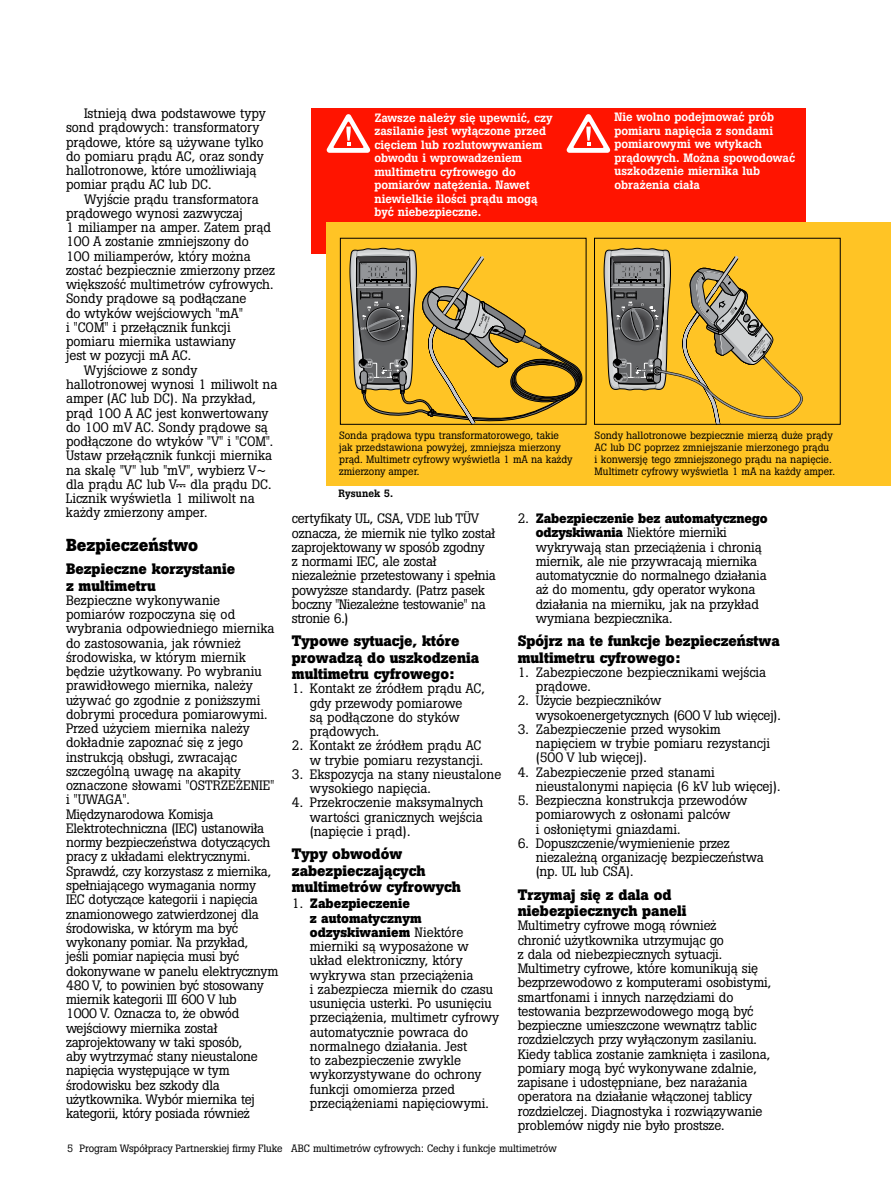
<style>
.page{position:relative;width:891px;height:1188px;background:#fff}
.page>*{position:absolute;margin:0;border:0;box-sizing:border-box;transform-origin:0 0}
.t1{font:700 17.25px "Boton Pro";color:#000}
.t2{font:700 15px/16.5px "Boton Pro";color:#000}
.t3{font:13.5px/14.2px "Boton Pro";letter-spacing:-.01em;color:#000}
.t4{font:500 12px/13.5px "Boton Pro";color:#fff}
.t5{font:10.5px/12px "Boton Pro";color:#000}
.t6{font:500 10.5px "Boton Pro";color:#000}
.s1{font-weight:700}
</style>
<div class="page">
<div style="left:311px;top:108px;width:494px;height:145px;background:#ff1400"></div>
<svg style="left:327px;top:114px;width:43px;height:39px"></svg>
<svg style="left:567px;top:114px;width:43px;height:39px"></svg>
<svg style="left:176px;top:484px;width:9px;height:3px"></svg>
<div style="left:326px;top:223px;width:565px;height:263px;background:#ffc425"></div>
<div style="left:340px;top:238px;width:247px;height:187px;border:1px solid #000"></div>
<div style="left:594px;top:238px;width:247px;height:187px;border:1px solid #000"></div>
<svg style="left:350px;top:247px;width:232px;height:178px"></svg>
<svg style="left:604px;top:247px;width:202px;height:178px"></svg>
<p class="t3" style="left:66px;top:106px;width:201px;text-indent:18px">Istnieją dwa podstawowe typy sond prądowych: transformatory prądowe, które są używane tylko do pomiaru prądu AC, oraz sondy hallotronowe, które umożliwiają pomiar prądu AC lub DC.</p>
<p class="t3" style="left:84px;top:192px;width:176px">Wyjście prądu transformatora</p>
<p class="t3" style="left:66px;top:206px;width:178px">prądowego wynosi zazwyczaj</p>
<p class="t3" style="left:66px;top:220px;width:207px">1 miliamper na amper. Zatem prąd</p>
<p class="t3" style="left:66px;top:235px;width:184px">100 A zostanie zmniejszony do</p>
<p class="t3" style="left:66px;top:249px;width:186px">100 miliamperów, który można</p>
<p class="t3" style="left:66px;top:263px;width:211px">zostać bezpiecznie zmierzony przez</p>
<p class="t3" style="left:66px;top:277px;width:209px">większość multimetrów cyfrowych.</p>
<p class="t3" style="left:66px;top:292px;width:182px">Sondy prądowe są podłączane</p>
<p class="t3" style="left:66px;top:306px;width:178px">do wtyków wejściowych "mA"</p>
<p class="t3" style="left:66px;top:320px;width:166px">i "COM" i przełącznik funkcji</p>
<p class="t3" style="left:66px;top:334px;width:171px">pomiaru miernika ustawiany</p>
<p class="t3" style="left:66px;top:349px;width:127px">jest w pozycji mA AC.</p>
<p class="t3" style="left:84px;top:363px;width:115px">Wyjściowe z sondy</p>
<p class="t3" style="left:66px;top:377px;width:213px">hallotronowej wynosi 1 miliwolt na</p>
<p class="t3" style="left:66px;top:391px;width:191px">amper (AC lub DC). Na przykład,</p>
<p class="t3" style="left:66px;top:406px;width:204px">prąd 100 A AC jest konwertowany</p>
<p class="t3" style="left:66px;top:420px;width:203px">do 100 mV AC. Sondy prądowe są</p>
<p class="t3" style="left:66px;top:434px;width:209px">podłączone do wtyków "V" i "COM".</p>
<p class="t3" style="left:66px;top:448px;width:208px">Ustaw przełącznik funkcji miernika</p>
<p class="t3" style="left:66px;top:463px;width:202px">na skalę "V" lub "mV", wybierz V~</p>
<p class="t3" style="left:66px;top:477px;width:207px">dla prądu AC lub V dla prądu DC.</p>
<p class="t3" style="left:66px;top:491px;width:190px">Licznik wyświetla 1 miliwolt na</p>
<p class="t3" style="left:66px;top:505px;width:143px">każdy zmierzony amper.</p>
<p class="t1" style="left:66px;top:534px;width:134px">Bezpieczeństwo</p>
<p class="t2" style="left:66px;top:561px;width:171px">Bezpieczne korzystanie z multimetru</p>
<p class="t3" style="left:66px;top:593px;width:214px">Bezpieczne wykonywanie pomiarów rozpoczyna się od wybrania odpowiedniego miernika do zastosowania, jak również środowiska, w którym miernik będzie użytkowany. Po wybraniu prawidłowego miernika, należy używać go zgodnie z poniższymi dobrymi procedura pomiarowymi.<br>Przed użyciem miernika należy dokładnie zapoznać się z jego instrukcją obsługi, zwracając szczególną uwagę na akapity oznaczone słowami "OSTRZEŻENIE" i "UWAGA".<br>Międzynarodowa Komisja<br>Elektrotechniczna (IEC) ustanowiła normy bezpieczeństwa dotyczących pracy z układami elektrycznymi.<br>Sprawdź, czy korzystasz z miernika, spełniającego wymagania normy<br>IEC dotyczące kategorii i napięcia znamionowego zatwierdzonej dla środowiska, w którym ma być wykonany pomiar. Na przykład,<br>jeśli pomiar napięcia musi być dokonywane w panelu elektrycznym<br>480 V, to powinien być stosowany miernik kategorii III 600 V lub<br>1000 V. Oznacza to, że obwód wejściowy miernika został zaprojektowany w taki sposób,<br>aby wytrzymać stany nieustalone napięcia występujące w tym środowisku bez szkody dla użytkownika. Wybór miernika tej kategorii, który posiada również</p>
<p class="t4" style="left:374px;top:111px;width:180px">Zawsze należy się upewnić, czy zasilanie jest wyłączone przed cięciem lub rozlutowywaniem obwodu i wprowadzeniem multimetru cyfrowego do pomiarów natężenia. Nawet niewielkie ilości prądu mogą być niebezpieczne.</p>
<p class="t4" style="left:614px;top:110px;width:182px">Nie wolno podejmować prób pomiaru napięcia z sondami pomiarowymi we wtykach prądowych. Można spowodować uszkodzenie miernika lub obrażenia ciała</p>
<p class="t5" style="left:339px;top:429px;width:235px">Sonda prądowa typu transformatorowego, takie jak przedstawiona powyżej, zmniejsza mierzony prąd. Multimetr cyfrowy wyświetla 1 mA na każdy zmierzony amper.</p>
<p class="t5" style="left:595px;top:429px;width:242px">Sondy hallotronowe bezpiecznie mierzą duże prądy AC lub DC poprzez zmniejszanie mierzonego prądu<br>i konwersję tego zmniejszonego prądu na napięcie.<br>Multimetr cyfrowy wyświetla 1 mA na każdy amper.</p>
<p class="t6" style="left:339px;top:487px;width:56px">Rysunek 5.</p>
<p class="t3" style="left:292px;top:512px;width:206px">certyfikaty UL, CSA, VDE lub TÜV oznacza, że miernik nie tylko został zaprojektowany w sposób zgodny<br>z normami IEC, ale został niezależnie przetestowany i spełnia powyższe standardy. (Patrz pasek boczny "Niezależne testowanie" na stronie 6.)</p>
<p class="t2" style="left:292px;top:633px;width:189px">Typowe sytuacje, które prowadzą do uszkodzenia multimetru cyfrowego:</p>
<p class="t3" style="left:310px;top:682px;width:176px;text-indent:-18px">1. Kontakt ze źródłem prądu AC, gdy przewody pomiarowe<br>są podłączone do styków prądowych.</p>
<p class="t3" style="left:292px;top:739px;width:193px;text-align:right">2. Kontakt ze źródłem prądu AC w trybie pomiaru rezystancji.</p>
<p class="t3" style="left:310px;top:767px;width:193px;text-indent:-18px">3. Ekspozycja na stany nieustalone wysokiego napięcia.</p>
<p class="t3" style="left:310px;top:796px;width:175px;text-align:justify;text-indent:-18px">4. Przekroczenie maksymalnych wartości granicznych wejścia (napięcie i prąd).</p>
<p class="t2" style="left:292px;top:846px;width:171px">Typy obwodów zabezpieczających multimetrów cyfrowych</p>
<p class="t3" style="left:310px;top:897px;width:191px;text-indent:-18px">1. <span class="s1">Zabezpieczenie<br>z automatycznym odzyskiwaniem</span> Niektóre mierniki są wyposażone w układ elektroniczny, który wykrywa stan przeciążenia<br>i zabezpiecza miernik do czasu usunięcia usterki. Po usunięciu przeciążenia, multimetr cyfrowy automatycznie powraca do normalnego działania. Jest<br>to zabezpieczenie zwykle wykorzystywane do ochrony funkcji omomierza przed przeciążeniami napięciowymi.</p>
<p class="t3" style="left:536px;top:511px;width:234px;text-indent:-18px">2. <span class="s1">Zabezpieczenie bez automatycznego odzyskiwania</span> Niektóre mierniki wykrywają stan przeciążenia i chronią miernik, ale nie przywracają miernika automatycznie do normalnego działania aż do momentu, gdy operator wykona działania na mierniku, jak na przykład wymiana bezpiecznika.</p>
<p class="t2" style="left:518px;top:633px;width:264px">Spójrz na te funkcje bezpieczeństwa multimetru cyfrowego:</p>
<p class="t3" style="left:536px;top:665px;width:232px;text-indent:-18px">1. Zabezpieczone bezpiecznikami wejścia prądowe.</p>
<p class="t3" style="left:536px;top:694px;width:247px;text-indent:-18px">2. Użycie bezpieczników wysokoenergetycznych (600 V lub więcej).</p>
<p class="t3" style="left:536px;top:722px;width:236px;text-indent:-18px">3. Zabezpieczenie przed wysokim napięciem w trybie pomiaru rezystancji (500 V lub więcej).</p>
<p class="t3" style="left:536px;top:765px;width:246px;text-indent:-18px">4. Zabezpieczenie przed stanami nieustalonymi napięcia (6 kV lub więcej).</p>
<p class="t3" style="left:536px;top:793px;width:213px;text-indent:-18px">5. Bezpieczna konstrukcja przewodów pomiarowych z osłonami palców<br>i osłoniętymi gniazdami.</p>
<p class="t3" style="left:536px;top:836px;width:230px;text-indent:-18px">6. Dopuszczenie/wymienienie przez niezależną organizację bezpieczeństwa (np. UL lub CSA).</p>
<p class="t2" style="left:518px;top:886px;width:170px">Trzymaj się z dala od niebezpiecznych paneli</p>
<p class="t3" style="left:518px;top:918px;width:255px">Multimetry cyfrowe mogą również<br>chronić użytkownika utrzymując go<br>z dala od niebezpiecznych sytuacji.<br>Multimetry cyfrowe, które komunikują się bezprzewodowo z komputerami osobistymi, smartfonami i innych narzędziami do testowania bezprzewodowego mogą być bezpieczne umieszczone wewnątrz tablic rozdzielczych przy wyłączonym zasilaniu.<br>Kiedy tablica zostanie zamknięta i zasilona, pomiary mogą być wykonywane zdalnie, zapisane i udostępniane, bez narażania operatora na działanie włączonej tablicy rozdzielczej. Diagnostyka i rozwiązywanie problemów nigdy nie było prostsze.</p>
<p class="t5" style="left:67px;top:1142px;width:491px">5 Program Współpracy Partnerskiej firmy Fluke ABC multimetrów cyfrowych: Cechy i funkcje multimetrów</p>
</div>
